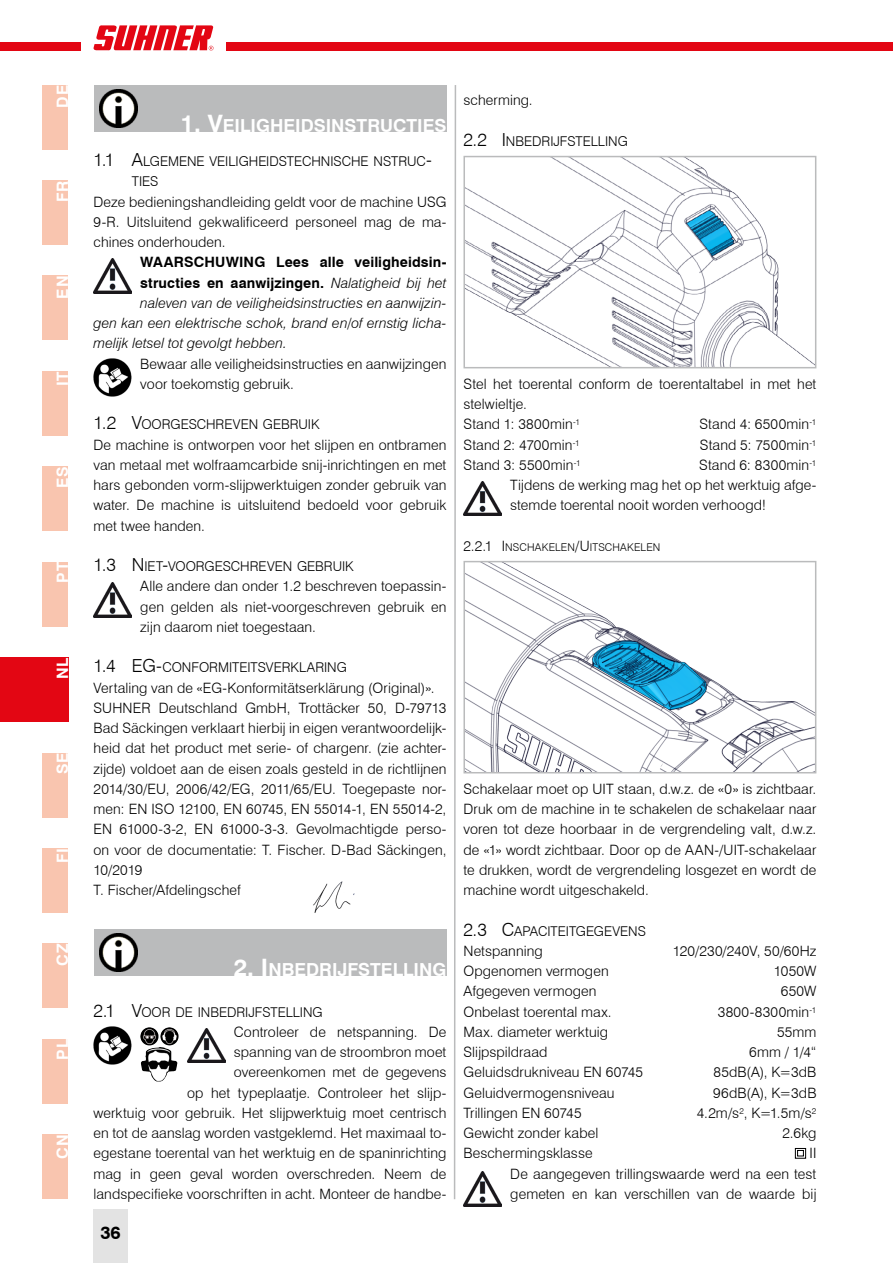
<style>
.page{position:relative;width:893px;height:1263px;background:#fff}
.page>*{position:absolute;margin:0;border:0;box-sizing:border-box;transform-origin:0 0}
.t1{font:700 18px "Swiss 721 BT";color:#fff}
.t2{font:300 18px "Swiss 721 BT";color:#000}
.t3{font:700 18px "Swiss 721 BT";color:#000}
.t4{font:700 15.75px "Swiss 721 BT";letter-spacing:.05em;color:#fff}
.t5{font:300 14.25px/20.2px "Swiss 721 BT";letter-spacing:.005em;color:#000;text-align:justify}
.t6{font:italic 300 14.25px "Swiss 721 BT";letter-spacing:.005em;color:#000}
.t7{font:700 14.25px "Swiss 721 BT";letter-spacing:.01em;color:#000}
.t8{font:300 13.5px/20.2px "Swiss 721 BT";color:#000}
.t9{font:300 10.65px "Swiss 721 BT";letter-spacing:.01em;color:#000}
.s1{font-size:24px}
.s2{font-size:18px}
.s3{font-weight:300;font-style:italic}
.s4{font-size:14.25px}
</style>
<div class="page">
<div style="left:43px;top:1134px;width:25px;height:65px;background:#f9c5af"></div>
<div style="left:43px;top:1039px;width:25px;height:64px;background:#f9c5af"></div>
<svg style="left:453px;top:85px;width:4px;height:1115px"></svg>
<div style="left:43px;top:944px;width:25px;height:64px;background:#f9c5af"></div>
<div style="left:43px;top:848px;width:25px;height:64px;background:#f9c5af"></div>
<div style="left:43px;top:753px;width:25px;height:64px;background:#f9c5af"></div>
<img style="left:94px;top:258px;width:38px;height:35px">
<img style="left:94px;top:358px;width:38px;height:38px">
<img style="left:94px;top:582px;width:38px;height:35px">
<div style="left:94px;top:929px;width:352px;height:47px;background:#babbbc"></div>
<img style="left:100px;top:934px;width:38px;height:38px">
<img style="left:94px;top:1026px;width:38px;height:38px">
<img style="left:141px;top:1047px;width:36px;height:34px">
<svg style="left:156px;top:1030px;width:3px;height:13px"></svg>
<img style="left:140px;top:1027px;width:16px;height:18px">
<svg style="left:174px;top:1028px;width:5px;height:16px"></svg>
<img style="left:160px;top:1027px;width:14px;height:18px">
<img style="left:187px;top:1028px;width:38px;height:35px">
<div style="left:94px;top:85px;width:352px;height:47px;background:#babbbc"></div>
<img style="left:100px;top:89px;width:38px;height:39px">
<img style="left:313px;top:881px;width:42px;height:32px">
<img style="left:463px;top:481px;width:39px;height:35px">
<div style="left:795px;top:1148px;width:11px;height:10px;border:1px solid #000"></div>
<div style="left:797px;top:1150px;width:7px;height:6px;border:1px solid #000"></div>
<img style="left:463px;top:1172px;width:39px;height:35px">
<img style="left:466px;top:159px;width:347px;height:206px">
<div style="left:463px;top:156px;width:353px;height:212px;border:2px solid #babbbc"></div>
<img style="left:466px;top:564px;width:347px;height:206px">
<div style="left:463px;top:561px;width:353px;height:212px;border:2px solid #babbbc"></div>
<div style="left:43px;top:562px;width:25px;height:64px;background:#f9c5af"></div>
<div style="left:43px;top:467px;width:25px;height:64px;background:#f9c5af"></div>
<div style="left:43px;top:371px;width:25px;height:64px;background:#f9c5af"></div>
<div style="left:43px;top:276px;width:25px;height:64px;background:#f9c5af"></div>
<div style="left:43px;top:180px;width:25px;height:65px;background:#f9c5af"></div>
<div style="left:43px;top:85px;width:25px;height:64px;background:#f9c5af"></div>
<div style="left:0;top:43px;width:893px;height:8px;background:#e30613"></div>
<div style="left:81px;top:17px;width:144px;height:42px;background:#fff"></div>
<svg style="left:93px;top:25px;width:120px;height:26px"></svg>
<div style="left:94px;top:1209px;width:34px;height:54px;background:#e3e3e3"></div>
<div style="left:0;top:657px;width:68px;height:65px;background:#e30613"></div>
<p class="t4" style="left:53px;top:108px;width:24px;rotate:-90deg">DE</p>
<p class="t4" style="left:53px;top:202px;width:23px;rotate:-90deg">FR</p>
<p class="t4" style="left:53px;top:299px;width:24px;rotate:-90deg">EN</p>
<p class="t4" style="left:53px;top:386px;width:16px;rotate:-90deg">IT</p>
<p class="t4" style="left:53px;top:488px;width:23px;rotate:-90deg">ES</p>
<p class="t4" style="left:53px;top:583px;width:22px;rotate:-90deg">PT</p>
<p class="t4" style="left:53px;top:679px;width:23px;rotate:-90deg">NL</p>
<p class="t4" style="left:53px;top:774px;width:23px;rotate:-90deg">SE</p>
<p class="t4" style="left:53px;top:863px;width:17px;rotate:-90deg">FI</p>
<p class="t4" style="left:53px;top:966px;width:23px;rotate:-90deg">CZ</p>
<p class="t4" style="left:53px;top:1059px;width:22px;rotate:-90deg">PL</p>
<p class="t4" style="left:53px;top:1159px;width:26px;rotate:-90deg">CN</p>
<p class="t1" style="left:181px;top:114px;width:51px"><span class="s1">1. V</span>EILI</p>
<p class="t1" style="left:256px;top:114px;width:39px">GHEIDSINSTR</p>
<p class="t1" style="left:380px;top:114px;width:25px">UCTIES</p>
<p class="t8" style="left:132px;top:151px;width:302px;text-indent:-38px"><span class="s2">1.1 A</span>LGEMENE VEILIGHEIDSTECHNISCHE NSTRUC<span class="s2">-<br></span>TIES</p>
<p class="t5" style="left:94px;top:191px;width:354px">Deze bedieningshandleiding geldt voor de machine USG 9-R. Uitsluitend gekwalificeerd personeel mag de ma&shy;chines onderhouden.</p>
<p class="t7" style="left:140px;top:254px;width:308px">WAARSCHUWING Lees alle veiligheidsin-</p>
<p class="t7" style="left:140px;top:274px;width:308px">structies en aanwijzingen. <span class="s3">Nalatigheid bij het</span></p>
<p class="t6" style="left:140px;top:294px;width:308px">naleven van de veiligheidsinstructies en aanwijzin-</p>
<p class="t6" style="left:94px;top:314px;width:354px">gen kan een elektrische schok, brand en/of ernstig licha-</p>
<p class="t6" style="left:94px;top:335px;width:195px">melijk letsel tot gevolgt hebben.</p>
<p class="t5" style="left:140px;top:353px;width:308px">Bewaar alle veiligheidsinstructies en aanwijzingen voor toekomstig gebruik.</p>
<p class="t8" style="left:94px;top:414px;width:227px"><span class="s2">1.2 V</span>OORGESCHREVEN GEBRUIK</p>
<p class="t5" style="left:94px;top:434px;width:354px">De machine is ontworpen voor het slijpen en ontbramen van metaal met wolfraamcarbide snij-inrichtingen en met hars gebonden vorm-slijpwerktuigen zonder gebruik van water. De machine is uitsluitend bedoeld voor gebruik met twee handen.</p>
<p class="t8" style="left:94px;top:556px;width:261px"><span class="s2">1.3 N</span> IET<span class="s2">-</span>VOORGESCHREVEN GEBRUIK</p>
<p class="t5" style="left:140px;top:576px;width:308px">Alle andere dan onder 1.2 beschreven toepassin&shy;gen gelden als niet-voorgeschreven gebruik en zijn daarom niet toegestaan.</p>
<p class="t2" style="left:94px;top:655px;width:37px">1.4 EG</p>
<p class="t8" style="left:156px;top:657px;width:192px"><span class="s2">-</span>CONFORMITEITSVERKLARING</p>
<p class="t5" style="left:94px;top:677px;width:354px;text-align:left">Vertaling van de «EG-Konformitätserklärung (Original)».<br>SUHNER Deutschland GmbH, Trottäcker 50, D-79713<br>Bad Säckingen verklaart hierbij in eigen verantwoordelijk&shy;heid dat het product met serie- of chargenr. (zie achter&shy;zijde) voldoet aan de eisen zoals gesteld in de richtlijnen 2014/30/EU, 2006/42/EG, 2011/65/EU. Toegepaste nor&shy;men: EN ISO 12100, EN 60745, EN 55014-1, EN 55014-2, EN 61000-3-2, EN 61000-3-3. Gevolmachtigde perso&shy;on voor de documentatie: T. Fischer. D-Bad Säckingen, 10/2019<br>T. Fischer/Afdelingschef</p>
<p class="t1" style="left:234px;top:959px;width:72px"><span class="s1">2. I</span>NBEDRI</p>
<p class="t1" style="left:338px;top:959px;width:22px">JFSTELLIN</p>
<p class="t1" style="left:432px;top:959px;width:15px">G</p>
<p class="t8" style="left:94px;top:1002px;width:231px"><span class="s2">2.1 V</span>OOR DE INBEDRIJFSTELLING</p>
<p class="t5" style="left:94px;top:1021px;width:354px;text-align:right">Controleer de netspanning. De<br>spanning van de stroombron moet<br>overeenkomen met de gegevens<br>op het typeplaatje. Controleer het slijp-<br>werktuig voor gebruik. Het slijpwerktuig moet centrisch en tot de aanslag worden vastgeklemd. Het maximaal to&shy;egestane toerental van het werktuig en de spaninrichting mag in geen geval worden overschreden. Neem de landspecifieke voorschriften in acht. Monteer de handbe-</p>
<p class="t3" style="left:100px;top:1222px;width:22px">36</p>
<p class="t5" style="left:463px;top:90px;width:71px">scherming.</p>
<p class="t8" style="left:463px;top:131px;width:166px"><span class="s2">2.2 I</span> NBEDRIJFSTELLING</p>
<p class="t5" style="left:463px;top:373px;width:354px;text-align:left">Stel het toerental conform de toerentaltabel in met het stelwieltje.<br>Stand 1: 3800min<sup>-1</sup></p>
<p class="t5" style="left:699px;top:414px;width:118px">Stand 4: 6500min<sup>-1</sup></p>
<p class="t5" style="left:463px;top:434px;width:118px">Stand 2: 4700min<sup>-1</sup></p>
<p class="t5" style="left:700px;top:434px;width:118px">Stand 5: 7500min<sup>-1</sup></p>
<p class="t5" style="left:463px;top:454px;width:119px">Stand 3: 5500min<sup>-1</sup></p>
<p class="t5" style="left:510px;top:454px;width:308px;text-indent:189px">Stand 6: 8300min<sup>-1<br></sup>Tijdens de werking mag het op het werktuig afge&shy;stemde toerental nooit worden verhoogd!</p>
<p class="t9" style="left:463px;top:541px;width:198px"><span class="s4">2.2.1 I</span> NSCHAKELEN<span class="s4">/U</span> ITSCHAKELEN</p>
<p class="t5" style="left:463px;top:778px;width:354px">Schakelaar moet op UIT staan, d.w.z. de «0» is zichtbaar.<br>Druk om de machine in te schakelen de schakelaar naar voren tot deze hoorbaar in de vergrendeling valt, d.w.z. de «1» wordt zichtbaar. Door op de AAN-/UIT-schakelaar te drukken, wordt de vergrendeling losgezet en wordt de machine wordt uitgeschakeld.</p>
<p class="t8" style="left:463px;top:921px;width:184px"><span class="s2">2.3 C</span>APACITEITGEGEVENS</p>
<p class="t5" style="left:463px;top:940px;width:81px">Netspanning</p>
<p class="t5" style="left:673px;top:940px;width:145px">120/230/240V, 50/60Hz</p>
<p class="t5" style="left:463px;top:961px;width:147px">Opgenomen vermogen</p>
<p class="t5" style="left:774px;top:961px;width:44px">1050W</p>
<p class="t5" style="left:463px;top:981px;width:135px">Afgegeven vermogen</p>
<p class="t5" style="left:781px;top:981px;width:37px">650W</p>
<p class="t5" style="left:463px;top:1001px;width:150px">Onbelast toerental max.</p>
<p class="t5" style="left:718px;top:1001px;width:100px">3800-8300min<sup>-1</sup></p>
<p class="t5" style="left:463px;top:1021px;width:146px">Max. diameter werktuig</p>
<p class="t5" style="left:777px;top:1021px;width:41px">55mm</p>
<p class="t5" style="left:463px;top:1042px;width:85px">Slijpspildraad</p>
<p class="t5" style="left:749px;top:1042px;width:69px">6mm / 1/4“</p>
<p class="t5" style="left:463px;top:1062px;width:181px">Geluidsdrukniveau EN 60745</p>
<p class="t5" style="left:713px;top:1062px;width:104px">85dB(A), K=3dB</p>
<p class="t5" style="left:463px;top:1082px;width:153px">Geluidvermogensniveau</p>
<p class="t5" style="left:713px;top:1082px;width:105px">96dB(A), K=3dB</p>
<p class="t5" style="left:463px;top:1102px;width:120px">Trillingen EN 60745</p>
<p class="t5" style="left:697px;top:1102px;width:121px">4.2m/s<sup>2</sup>, K=1.5m/s<sup>2</sup></p>
<p class="t5" style="left:463px;top:1123px;width:136px">Gewicht zonder kabel</p>
<p class="t5" style="left:782px;top:1123px;width:35px">2.6kg</p>
<p class="t5" style="left:463px;top:1143px;width:131px">Beschermingsklasse</p>
<p class="t5" style="left:510px;top:1143px;width:308px;text-indent:299px">II De aangegeven trillingswaarde werd na een test gemeten en kan verschillen van de waarde bij</p>
</div>
